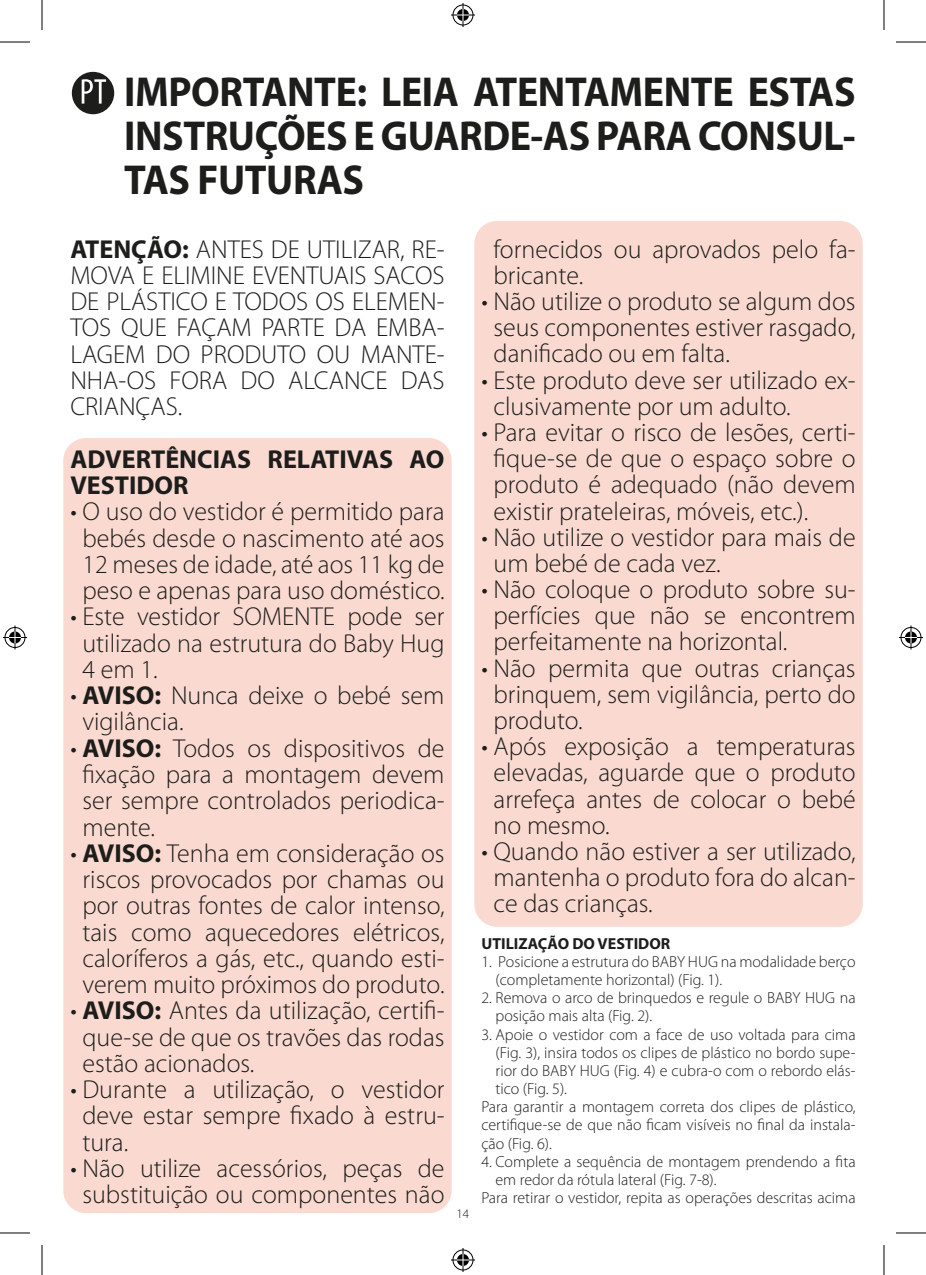
<style>
.page{position:relative;width:926px;height:1275px;background:#fff}
.page>*{position:absolute;margin:0;border:0;box-sizing:border-box;transform-origin:0 0}
.t1{font:700 42px/44px "Myriad Pro";letter-spacing:-.01em;color:#1d1d1b;text-align:justify;scale:.95 1}
.t2{font:300 26px/26.2px "Myriad Pro";color:#1d1d1b;text-align:justify}
.t3{font:700 26px/26.2px "Myriad Pro";color:#1d1d1b}
.t4{font:300 16px/18.2px "Myriad Pro";color:#1d1d1b}
.t5{font:700 16px "Myriad Pro";color:#1d1d1b}
.t6{font:300 13px "Myriad Pro";color:#1d1d1b}
.s1{font-weight:700}
</style>
<div class="page">
<div style="left:63px;top:438px;width:389px;height:775px;background:#fad9d0;border-radius:23px"></div>
<div style="left:474px;top:221px;width:389px;height:705px;background:#fad9d0;border-radius:23px"></div>
<div style="left:72px;top:72px;width:42px;height:42px;background:#1d1d1b;border-radius:50%"></div>
<svg style="left:82px;top:79px;width:24px;height:25px"></svg>
<hr style="left:0;top:42px;width:30px;height:1px;background:#000">
<hr style="left:896px;top:42px;width:30px;height:1px;background:#000">
<hr style="left:0;top:1232px;width:30px;height:1px;background:#000">
<hr style="left:896px;top:1232px;width:30px;height:1px;background:#000">
<hr style="left:42px;top:0;width:1px;height:30px;background:#000">
<hr style="left:42px;top:1245px;width:1px;height:30px;background:#000">
<hr style="left:884px;top:0;width:1px;height:30px;background:#000">
<hr style="left:884px;top:1245px;width:1px;height:30px;background:#000">
<svg style="left:451px;top:3px;width:24px;height:24px"></svg>
<svg style="left:451px;top:1248px;width:24px;height:24px"></svg>
<svg style="left:3px;top:625px;width:24px;height:24px"></svg>
<svg style="left:899px;top:625px;width:24px;height:24px"></svg>
<p class="t1" style="left:124px;top:69px;width:771px">IMPORTANTE: LEIA ATENTAMENTE ESTAS INSTRUÇÕES E GUARDE-AS PARA CONSUL-TAS FUTURAS</p>
<p class="t2" style="left:70px;top:236px;width:376px"><span class="s1">ATENÇÃO:</span> ANTES DE UTILIZAR, RE-MOVA E ELIMINE EVENTUAIS SACOS DE PLÁSTICO E TODOS OS ELEMEN-TOS QUE FAÇAM PARTE DA EMBA-LAGEM DO PRODUTO OU MANTE-NHA-OS FORA DO ALCANCE DAS CRIANÇAS.</p>
<p class="t3" style="left:70px;top:445px;width:376px">ADVERTÊNCIAS RELATIVAS AO<br>VESTIDOR</p>
<p class="t2" style="left:70px;top:498px;width:376px;text-align:center">• O uso do vestidor é permitido para bebés desde o nascimento até aos<br>12 meses de idade, até aos 11 kg de peso e apenas para uso doméstico.</p>
<p class="t2" style="left:82px;top:603px;width:364px;text-indent:-12px">• Este vestidor SOMENTE pode ser utilizado na estrutura do Baby Hug 4 em 1.</p>
<p class="t2" style="left:82px;top:682px;width:364px;text-indent:-12px">• <span class="s1">AVISO:</span> Nunca deixe o bebé sem vigilância.</p>
<p class="t2" style="left:82px;top:734px;width:364px;text-indent:-12px">• <span class="s1">AVISO:</span> Todos os dispositivos de fixação para a montagem devem ser sempre controlados periodica&shy;mente.</p>
<p class="t2" style="left:70px;top:839px;width:376px;text-align:center">• <span class="s1">AVISO:</span> Tenha em consideração os riscos provocados por chamas ou por outras fontes de calor intenso, tais como aquecedores elétricos, caloríferos a gás, etc., quando esti&shy;verem muito próximos do produto.</p>
<p class="t2" style="left:82px;top:997px;width:364px;text-indent:-12px">• <span class="s1">AVISO:</span> Antes da utilização, certifi&shy;que-se de que os travões das rodas estão acionados.</p>
<p class="t2" style="left:82px;top:1076px;width:364px;text-indent:-12px">• Durante a utilização, o vestidor deve estar sempre fixado à estru&shy;tura.</p>
<p class="t2" style="left:70px;top:1155px;width:376px;text-align:center">• Não utilize acessórios, peças de substituição ou componentes não</p>
<p class="t6" style="left:457px;top:1205px;width:14px">14</p>
<p class="t2" style="left:493px;top:236px;width:364px">fornecidos ou aprovados pelo fa&shy;bricante.</p>
<p class="t2" style="left:493px;top:288px;width:364px;text-indent:-12px">• Não utilize o produto se algum dos seus componentes estiver rasgado, danificado ou em falta.</p>
<p class="t2" style="left:493px;top:366px;width:364px;text-indent:-12px">• Este produto deve ser utilizado ex&shy;clusivamente por um adulto.</p>
<p class="t2" style="left:493px;top:419px;width:364px;text-indent:-12px">• Para evitar o risco de lesões, certi&shy;fique-se de que o espaço sobre o produto é adequado (não devem existir prateleiras, móveis, etc.).</p>
<p class="t2" style="left:493px;top:524px;width:364px;text-indent:-12px">• Não utilize o vestidor para mais de um bebé de cada vez.</p>
<p class="t2" style="left:493px;top:576px;width:364px;text-indent:-12px">• Não coloque o produto sobre su&shy;perfícies que não se encontrem perfeitamente na horizontal.</p>
<p class="t2" style="left:493px;top:654px;width:364px;text-indent:-12px">• Não permita que outras crianças brinquem, sem vigilância, perto do produto.</p>
<p class="t2" style="left:493px;top:733px;width:364px;text-indent:-12px">• Após exposição a temperaturas elevadas, aguarde que o produto arrefeça antes de colocar o bebé no mesmo.</p>
<p class="t2" style="left:493px;top:838px;width:364px;text-indent:-12px">• Quando não estiver a ser utilizado, mantenha o produto fora do alcan&shy;ce das crianças.</p>
<p class="t5" style="left:481px;top:933px;width:190px">UTILIZAÇÃO DO VESTIDOR</p>
<p class="t4" style="left:495px;top:952px;width:362px;text-indent:-14px">1. Posicione a estrutura do BABY HUG na modalidade berço (completamente horizontal) (Fig. 1).</p>
<p class="t4" style="left:495px;top:988px;width:362px;text-indent:-14px">2. Remova o arco de brinquedos e regule o BABY HUG na posição mais alta (Fig. 2).</p>
<p class="t4" style="left:495px;top:1025px;width:362px;text-align:justify;text-indent:-14px">3. Apoie o vestidor com a face de uso voltada para cima (Fig. 3), insira todos os clipes de plástico no bordo supe&shy;rior do BABY HUG (Fig. 4) e cubra-o com o rebordo elás&shy;tico (Fig. 5).</p>
<p class="t4" style="left:481px;top:1097px;width:376px;text-align:justify">Para garantir a montagem correta dos clipes de plástico, certifique-se de que não ficam visíveis no final da instala&shy;ção (Fig. 6).</p>
<p class="t4" style="left:495px;top:1152px;width:362px;text-indent:-14px">4. Complete a sequência de montagem prendendo a fita em redor da rótula lateral (Fig. 7-8).</p>
<p class="t4" style="left:481px;top:1188px;width:376px">Para retirar o vestidor, repita as operações descritas acima</p>
</div>
